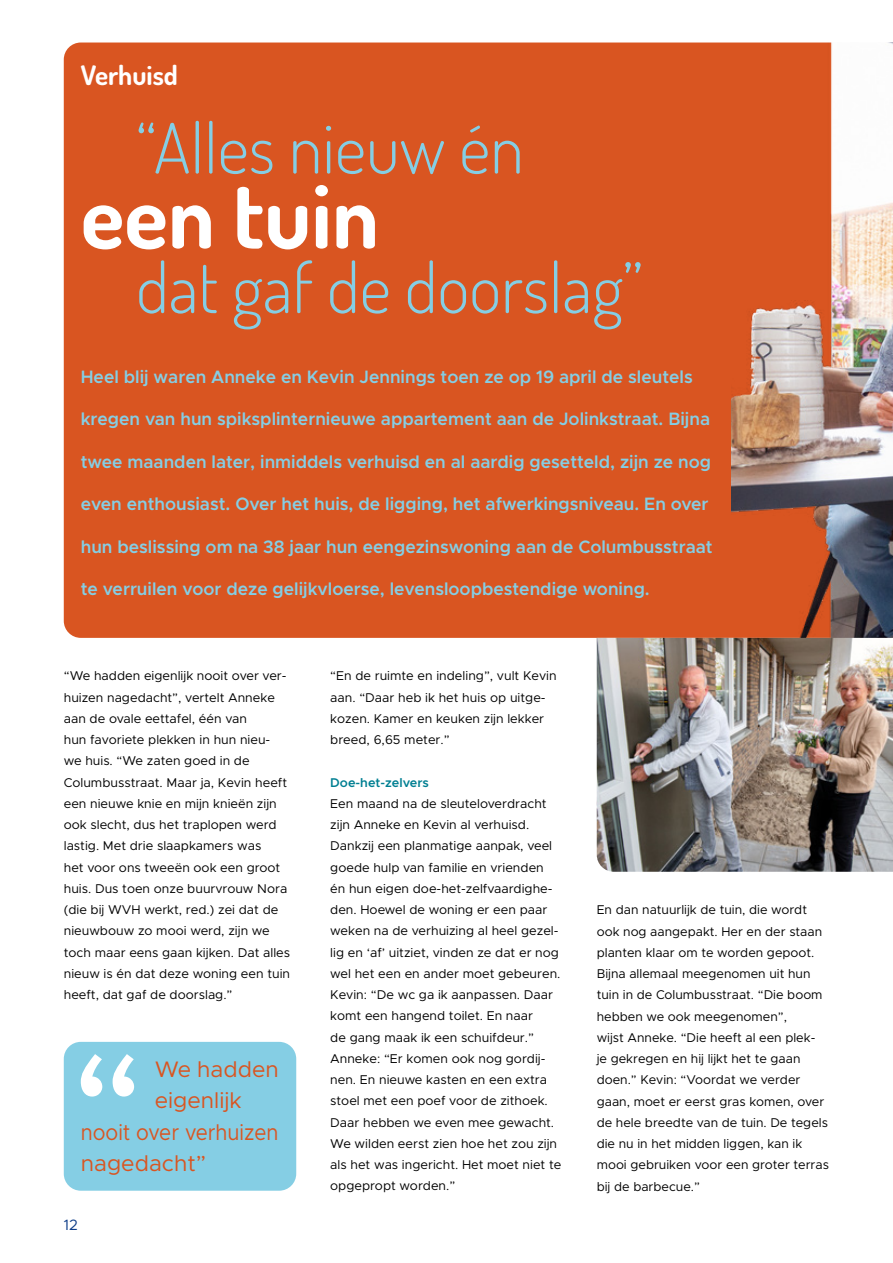
<style>
.page{position:relative;width:893px;height:1263px;background:#fff}
.page>*{position:absolute;margin:0;border:0;box-sizing:border-box;transform-origin:0 0}
.t1{font:700 90px "Dosis";color:#fff}
.t2{font:300 69px "Dosis";color:#85cee4}
.t3{font:700 27px "Dosis";color:#fff}
.t4{font:22.5px "Metropolis";color:#d95521}
.t5{font:22.5px "Metropolis";color:#d95521;scale:.9 1}
.t6{font:600 18px "Metropolis";color:#85cee4}
.t7{font:15px "Metropolis";color:#0f3e89}
.t8{font:12.75px/21.3px "Metropolis";color:#000}
.t9{font:600 12.75px "Metropolis";color:#007f92}
</style>
<div class="page">
<div style="left:64px;top:43px;width:667px;height:595px;background:#d95521"></div>
<img style="left:731px;top:43px;width:162px;height:595px">
<img style="left:597px;top:638px;width:296px;height:234px">
<div style="left:64px;top:1042px;width:232px;height:149px;background:#85cee4;border-radius:17px"></div>
<svg style="left:81px;top:1054px;width:53px;height:42px"></svg>
<h3 class="t3" style="left:81px;top:58px;width:99px">Verhuisd</h3>
<h2 class="t2" style="left:136px;top:103px;width:389px">“Alles nieuw én</h2>
<h1 class="t1" style="left:81px;top:158px;width:300px">een tuin</h1>
<h2 class="t2" style="left:136px;top:242px;width:509px">dat gaf de doorslag”</h2>
<h3 class="t6" style="left:81px;top:365px;width:613px">Heel blij waren Anneke en Kevin Jennings toen ze op 19 april de sleutels</h3>
<h3 class="t6" style="left:81px;top:408px;width:631px">kregen van hun spiksplinternieuwe appartement aan de Jolinkstraat. Bijna</h3>
<h3 class="t6" style="left:81px;top:450px;width:632px">twee maanden later, inmiddels verhuisd en al aardig gesetteld, zijn ze nog</h3>
<h3 class="t6" style="left:81px;top:493px;width:629px">even enthousiast. Over het huis, de ligging, het afwerkingsniveau. En over</h3>
<h3 class="t6" style="left:81px;top:535px;width:633px">hun beslissing om na 38 jaar hun eengezinswoning aan de Columbusstraat</h3>
<h3 class="t6" style="left:81px;top:578px;width:570px">te verruilen voor deze gelijkvloerse, levensloopbestendige woning.</h3>
<p class="t8" style="left:64px;top:665px;width:228px">“We hadden eigenlijk nooit over ver&shy;huizen nagedacht”, vertelt Anneke aan de ovale eettafel, één van<br>hun favoriete plekken in hun nieu&shy;we huis. “We zaten goed in de Columbusstraat. Maar ja, Kevin heeft een nieuwe knie en mijn knieën zijn ook slecht, dus het traplopen werd lastig. Met drie slaapkamers was<br>het voor ons tweeën ook een groot huis. Dus toen onze buurvrouw Nora (die bij WVH werkt, red.) zei dat de nieuwbouw zo mooi werd, zijn we toch maar eens gaan kijken. Dat alles nieuw is én dat deze woning een tuin heeft, dat gaf de doorslag.”</p>
<p class="t8" style="left:330px;top:665px;width:228px">“En de ruimte en indeling”, vult Kevin aan. “Daar heb ik het huis op uitge&shy;kozen. Kamer en keuken zijn lekker breed, 6,65 meter.”</p>
<p class="t9" style="left:330px;top:774px;width:100px">Doe-het-zelvers</p>
<p class="t8" style="left:330px;top:793px;width:233px">Een maand na de sleuteloverdracht zijn Anneke en Kevin al verhuisd.<br>Dankzij een planmatige aanpak, veel goede hulp van familie en vrienden én hun eigen doe-het-zelfvaardighe&shy;den. Hoewel de woning er een paar weken na de verhuizing al heel gezel&shy;lig en ‘af’ uitziet, vinden ze dat er nog wel het een en ander moet gebeuren.<br>Kevin: “De wc ga ik aanpassen. Daar komt een hangend toilet. En naar<br>de gang maak ik een schuifdeur.” Anneke: “Er komen ook nog gordij&shy;nen. En nieuwe kasten en een extra stoel met een poef voor de zithoek.<br>Daar hebben we even mee gewacht.<br>We wilden eerst zien hoe het zou zijn als het was ingericht. Het moet niet te opgepropt worden.”</p>
<h3 class="t4" style="left:155px;top:1055px;width:126px">We hadden</h3>
<h3 class="t4" style="left:155px;top:1086px;width:88px">eigenlijk</h3>
<h3 class="t5" style="left:81px;top:1118px;width:221px">nooit over verhuizen</h3>
<h3 class="t4" style="left:81px;top:1149px;width:127px">nagedacht”</h3>
<p class="t7" style="left:64px;top:1216px;width:16px">12</p>
<p class="t8" style="left:597px;top:899px;width:234px">En dan natuurlijk de tuin, die wordt ook nog aangepakt. Her en der staan planten klaar om te worden gepoot.<br>Bijna allemaal meegenomen uit hun tuin in de Columbusstraat. “Die boom hebben we ook meegenomen”,<br>wijst Anneke. “Die heeft al een plek-<br>je gekregen en hij lijkt het te gaan doen.” Kevin: “Voordat we verder gaan, moet er eerst gras komen, over de hele breedte van de tuin. De tegels die nu in het midden liggen, kan ik mooi gebruiken voor een groter terras bij de barbecue.”</p>
</div>
